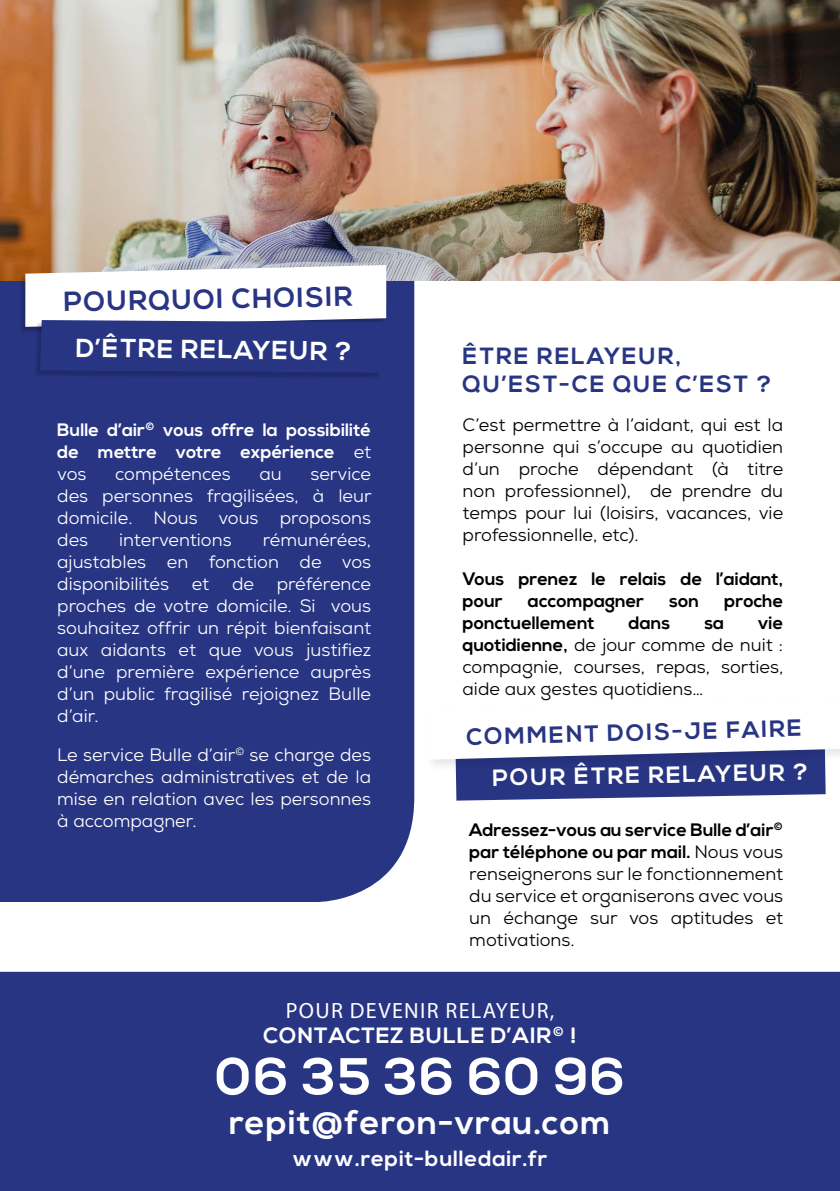
<style>
.page{position:relative;width:840px;height:1191px;background:#fff}
.page>*{position:absolute;margin:0;border:0;box-sizing:border-box;transform-origin:0 0}
.t1{font:700 52px "Nexa";letter-spacing:.03em;color:#fff}
.t2{font:700 34px "Nexa";color:#fff}
.t3{font:700 27.6px "Nexa";color:#283583}
.t4{font:700 26px "Nexa";color:#fff}
.t5{font:700 23.4px/28px "Nexa";letter-spacing:.08em;color:#283583}
.t6{font:700 23.4px "Nexa";color:#fff}
.t7{font:700 22.2px "Nexa";letter-spacing:.04em;color:#fff}
.t8{font:22.2px "Myriad Pro";letter-spacing:.06em;color:#fff}
.t9{font:700 22px "Nexa";letter-spacing:.03em;color:#fff}
.t10{font:18px/22px "Nexa";color:#000;text-align:justify}
.t11{font:18px/22px "Nexa";color:#fff;text-align:justify}
.t12{font:700 18px/22px "Nexa";color:#000}
.t13{font:700 18px/22px "Nexa";color:#fff;text-align:justify}
.s1{font-weight:400}
.s2{font-weight:700}
</style>
<div class="page">
<div style="left:0;top:281px;width:414px;height:621px;background:#283583"></div>
<div style="left:0;top:971px;width:839px;height:220px;background:#283583"></div>
<svg style="left:432px;top:749px;width:407px;height:51px"></svg>
<img style="left:0;top:0;width:839px;height:281px">
<div style="left:34px;top:321px;width:348px;height:58px;background:#000;opacity:.2"></div>
<svg style="left:25px;top:265px;width:361px;height:107px"></svg>
<h3 class="t3" style="left:63px;top:285px;width:290px;rotate:-1deg">pourquoi c hoisir</h3>
<h3 class="t4" style="left:76px;top:332px;width:277px;rotate:1deg">d’être relayeur ?</h3>
<p class="t13" style="left:57px;top:419px;width:315px">Bulle d’air<sup>©</sup> vous offre la possibilité de mettre votre expérience <span class="s1">et vos</span></p>
<p class="t11" style="left:57px;top:462px;width:316px;text-indent:253px">service des personnes fragilisées, à leur domicile. Nous vous proposons des</p>
<p class="t11" style="left:115px;top:462px;width:117px">compétences</p>
<p class="t11" style="left:259px;top:462px;width:24px">au</p>
<p class="t11" style="left:119px;top:528px;width:114px">interventions</p>
<p class="t11" style="left:57px;top:528px;width:315px;text-indent:205px">rémunérées, ajustables en fonction de vos disponibilités</p>
<p class="t11" style="left:57px;top:572px;width:315px;text-indent:219px">préférence proches de votre domicile. Si vous souhaitez offrir un répit bienfaisant aux aidants et que vous justifiez d’une première expérience auprès d’un public fragilisé rejoignez Bulle d’air.</p>
<p class="t11" style="left:57px;top:743px;width:315px">Le service Bulle d’air<sup>©</sup> se charge des démarches administratives et de la mise en relation avec les personnes à accompagner.</p>
<p class="t11" style="left:192px;top:572px;width:19px">et</p>
<p class="t11" style="left:232px;top:572px;width:23px">de</p>
<p class="t5" style="left:462px;top:343px;width:310px">être relayeur, qu’est-ce que c’est ?</p>
<p class="t10" style="left:462px;top:414px;width:322px">C’est permettre à l’aidant, qui est la personne qui s’occupe au quotidien d’un proche dépendant (à titre non professionnel), de prendre du temps pour lui (loisirs, vacances, vie professionnelle, etc).</p>
<p class="t12" style="left:462px;top:569px;width:322px">Vous prenez le relais de l’aidant, pour</p>
<p class="t12" style="left:527px;top:591px;width:117px">accompagner</p>
<p class="t12" style="left:668px;top:591px;width:31px">son</p>
<p class="t12" style="left:723px;top:591px;width:60px">proche</p>
<p class="t12" style="left:462px;top:613px;width:133px">ponctuellement</p>
<p class="t12" style="left:628px;top:613px;width:43px">dans</p>
<p class="t12" style="left:704px;top:613px;width:21px">sa</p>
<p class="t10" style="left:462px;top:612px;width:322px;text-indent:295px"><span class="s2">vie quotidienne,</span> de jour comme de nuit : compagnie, courses, repas, sorties, aide aux gestes quotidiens…</p>
<p class="t5" style="left:465px;top:725px;width:336px;rotate:-2deg">Comment dois-je f aire</p>
<p class="t6" style="left:492px;top:764px;width:317px;rotate:-1deg">pour être relayeur ?</p>
<p class="t10" style="left:469px;top:819px;width:315px"><span class="s2">Adressez-vous au service Bulle d’air</span><sup>© </sup><span class="s2">par téléphone ou par mail.</span> Nous vous renseignerons sur le fonctionnement du service et organiserons avec vous un échange sur vos aptitudes et motivations.</p>
<p class="t8" style="left:285px;top:996px;width:270px">POUR DEVENIR RELAYEUR,</p>
<p class="t7" style="left:263px;top:1023px;width:315px">contactez Bulle d’Air<sup>©</sup> !</p>
<h1 class="t1" style="left:215px;top:1046px;width:411px">06 35 36 60 96</h1>
<h2 class="t2" style="left:229px;top:1103px;width:383px">repit@feron-vrau.com</h2>
<p class="t9" style="left:292px;top:1146px;width:256px">www.repit-bulledair.fr</p>
</div>
